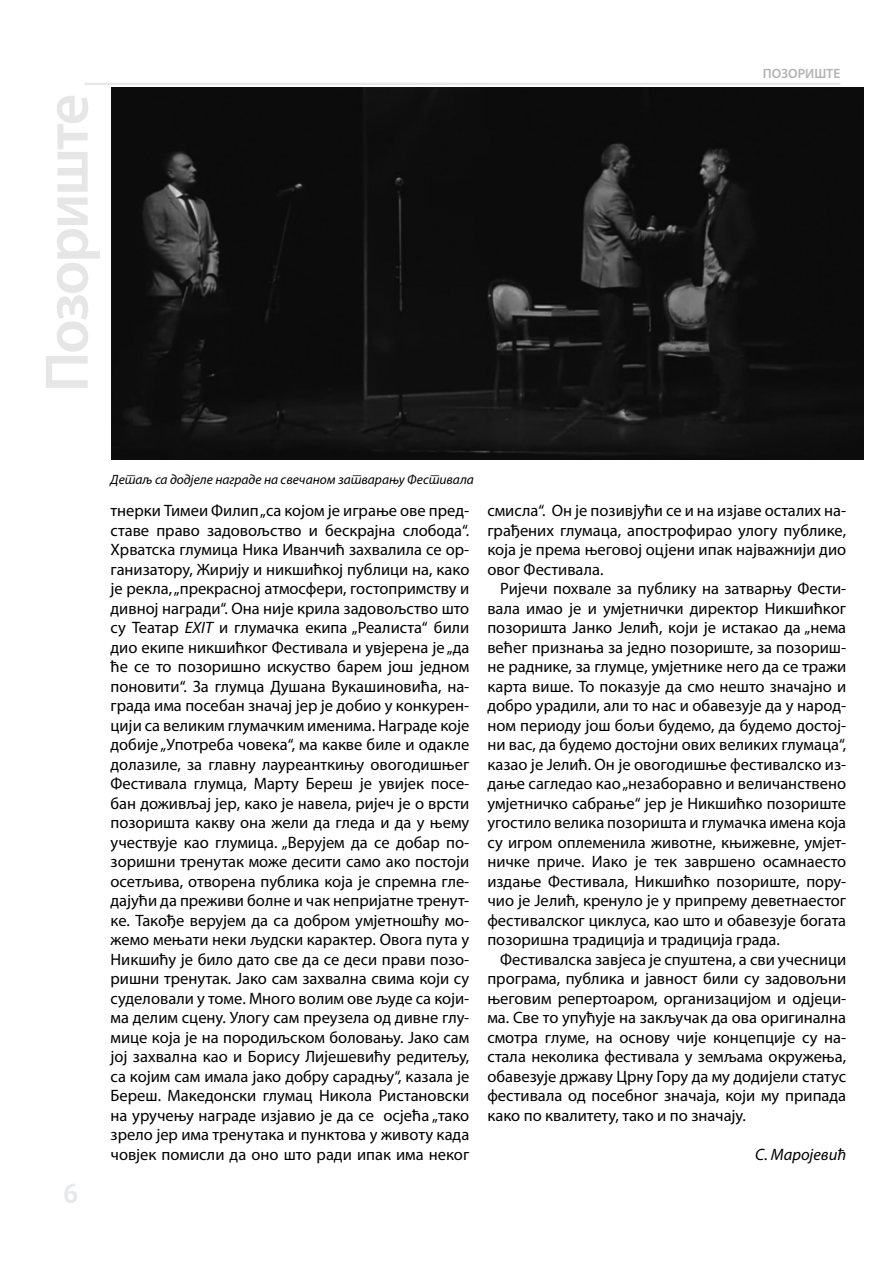
<style>
.page{position:relative;width:893px;height:1263px;background:#fff}
.page>*{position:absolute;margin:0;border:0;box-sizing:border-box;transform-origin:0 0}
.t1{font:600 61.95px "Myriad Pro";letter-spacing:-.035em;color:#e6e6e6}
.t2{font:700 29.55px "Candara";color:#e6e7e9}
.t3{font:16.5px/19.5px "Myriad Pro";color:#000;text-align:justify}
.аутор{font:italic 16.5px "Myriad Pro";color:#000}
.legende{font:italic 13.5px "Myriad Pro";color:#000}
.t4{font:600 13.5px "Myriad Pro";color:#b3b3b3}
.s1{font-style:italic}
</style>
<div class="page">
<hr style="left:85px;top:83px;width:755px;height:2px;background:#e6e7e9">
<img style="left:112px;top:87px;width:751px;height:372px">
<h1 class="t1" style="left:27px;top:392px;width:300px;rotate:-90deg">Позориште</h1>
<p class="t4" style="left:763px;top:64px;width:79px">ПОЗОРИШТЕ</p>
<h2 class="t2" style="left:63px;top:1174px;width:17px">6</h2>
<p class="legende" style="left:111px;top:471px;width:365px">Детаљ са додјеле награде на свечаном затварању Фестивала</p>
<p class="t3" style="left:111px;top:501px;width:360px">тнерки Тимеи Филип „са којом је играње ове пред&shy;ставе право задовољство и бескрајна слобода“.<br>Хрватска глумица Ника Иванчић захвалила се ор&shy;ганизатору, Жирију и никшићкој публици на, како је рекла, „прекрасној атмосфери, гостопримству и дивној награди“. Она није крила задовољство што су Театар <span class="s1">ЕХIТ</span> и глумачка екипа „Реалиста“ били дио екипе никшићког Фестивала и увјерена је „да ће се то позоришно искуство барем још једном поновити“. За глумца Душана Вукашиновића, на&shy;града има посебан значај јер је добио у конкурен&shy;цији са великим глумачким именима. Награде које добије „Употреба човека“, ма какве биле и одакле долазиле, за главну лауреанткињу овогодишњег Фестивала глумца, Марту Береш је увијек посе&shy;бан доживљај јер, како је навела, ријеч је о врсти позоришта какву она жели да гледа и да у њему учествује као глумица. „Верујем да се добар по&shy;зоришни тренутак може десити само ако постоји осетљива, отворена публика која је спремна гле&shy;дајући да преживи болне и чак непријатне тренут&shy;ке. Такође верујем да са добром умјетношћу мо&shy;жемо мењати неки људски карактер. Овога пута у Никшићу је било дато све да се деси прави позо&shy;ришни тренутак. Јако сам захвална свима који су суделовали у томе. Много волим ове људе са који&shy;ма делим сцену. Улогу сам преузела од дивне глу&shy;мице која је на породиљском боловању. Јако сам јој захвална као и Борису Лијешевићу редитељу, са којим сам имала јако добру сарадњу“, казала је Береш. Македонски глумац Никола Ристановски на уручењу награде изјавио је да се осјећа „тако зрело јер има тренутака и пунктова у животу када човјек помисли да оно што ради ипак има неког</p>
<p class="t3" style="left:487px;top:501px;width:360px">смисла“. Он је позивјући се и на изјаве осталих на&shy;грађених глумаца, апострофирао улогу публике, која је према његовој оцјени ипак најважнији дио овог Фестивала.</p>
<p class="t3" style="left:487px;top:579px;width:360px;text-indent:13px">Ријечи похвале за публику на затварњу Фести&shy;вала имао је и умјетнички директор Никшићког позоришта Јанко Јелић, који је истакао да „нема већег признања за једно позориште, за позориш&shy;не раднике, за глумце, умјетнике него да се тражи карта више. То показује да смо нешто значајно и добро урадили, али то нас и обавезује да у народ&shy;ном периоду још бољи будемо, да будемо достој&shy;ни вас, да будемо достојни ових великих глумаца“, казао је Јелић. Он је овогодишње фестивалско из&shy;дање сагледао као „незаборавно и величанствено умјетничко сабрање“ јер је Никшићко позориште угостило велика позоришта и глумачка имена која су игром оплеменила животне, књижевне, умјет&shy;ничке приче. Иако је тек завршено осамнаесто издање Фестивала, Никшићко позориште, пору&shy;чио је Јелић, кренуло је у припрему деветнаестог фестивалског циклуса, као што и обавезује богата позоришна традиција и традиција града.</p>
<p class="t3" style="left:487px;top:949px;width:360px;text-indent:13px">Фестивалска завјеса је спуштена, а сви учесници програма, публика и јавност били су задовољни његовим репертоаром, организацијом и одјеци&shy;ма. Све то упућује на закључак да ова оригинална смотра глуме, на основу чије концепције су на&shy;стала неколика фестивала у земљама окружења, обавезује државу Црну Гору да му додијели статус фестивала од посебног значаја, који му припада како по квалитету, тако и по значају.</p>
<p class="аутор" style="left:755px;top:1144px;width:92px">С. Маројевић</p>
</div>
